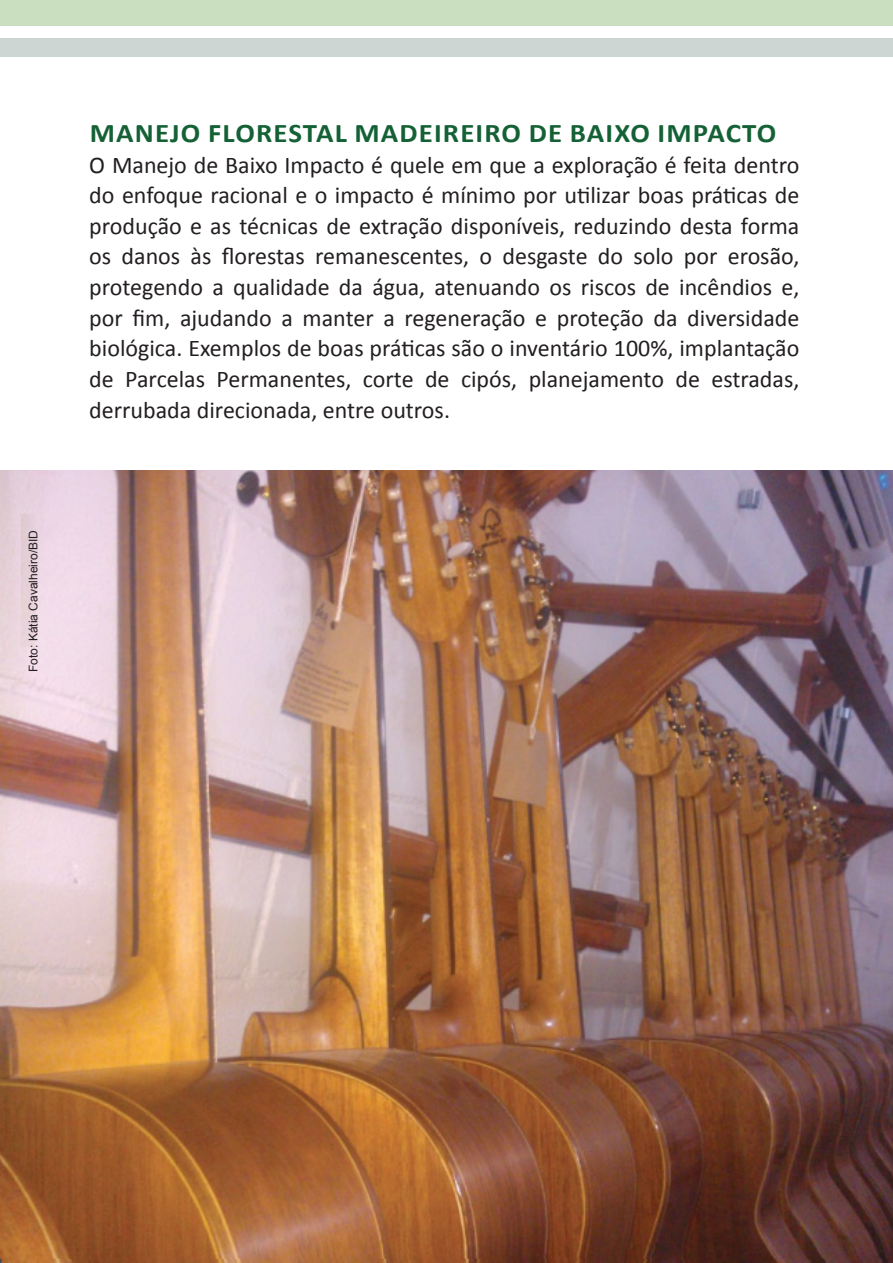
<style>
.page{position:relative;width:893px;height:1263px;background:#fff}
.page>*{position:absolute;margin:0;border:0;box-sizing:border-box;transform-origin:0 0}
.t1{font:700 27px "Calibri";letter-spacing:.04em;color:#156136;scale:1.07 1}
.t2{font:24px/30.6px "Calibri";color:#231f20;text-align:justify}
.t3{font:12px "Arial";color:#231f20}
</style>
<div class="page">
<div style="left:0;top:0;width:893px;height:26px;background:#c9dfc0"></div>
<div style="left:0;top:38px;width:893px;height:19px;background:#cdd6d2"></div>
<img style="left:0;top:470px;width:893px;height:793px">
<p class="t3" style="left:25px;top:672px;width:144px;rotate:-90deg">Foto: Kátia Cavalheiro/BID</p>
<p class="t1" style="left:90px;top:116px;width:643px">MANEJO FLORESTAL MADEIREIRO DE BAIXO IMPACTO</p>
<p class="t2" style="left:89px;top:149px;width:712px">O Manejo de Baixo Impacto é quele em que a exploração é feita dentro do enfoque racional e o impacto é mínimo por utilizar boas práticas de produção e as técnicas de extração disponíveis, reduzindo desta forma os danos às florestas remanescentes, o desgaste do solo por erosão, protegendo a qualidade da água, atenuando os riscos de incêndios e, por fim, ajudando a manter a regeneração e proteção da diversidade biológica. Exemplos de boas práticas são o inventário 100%, implantação de Parcelas Permanentes, corte de cipós, planejamento de estradas, derrubada direcionada, entre outros.</p>
</div>
